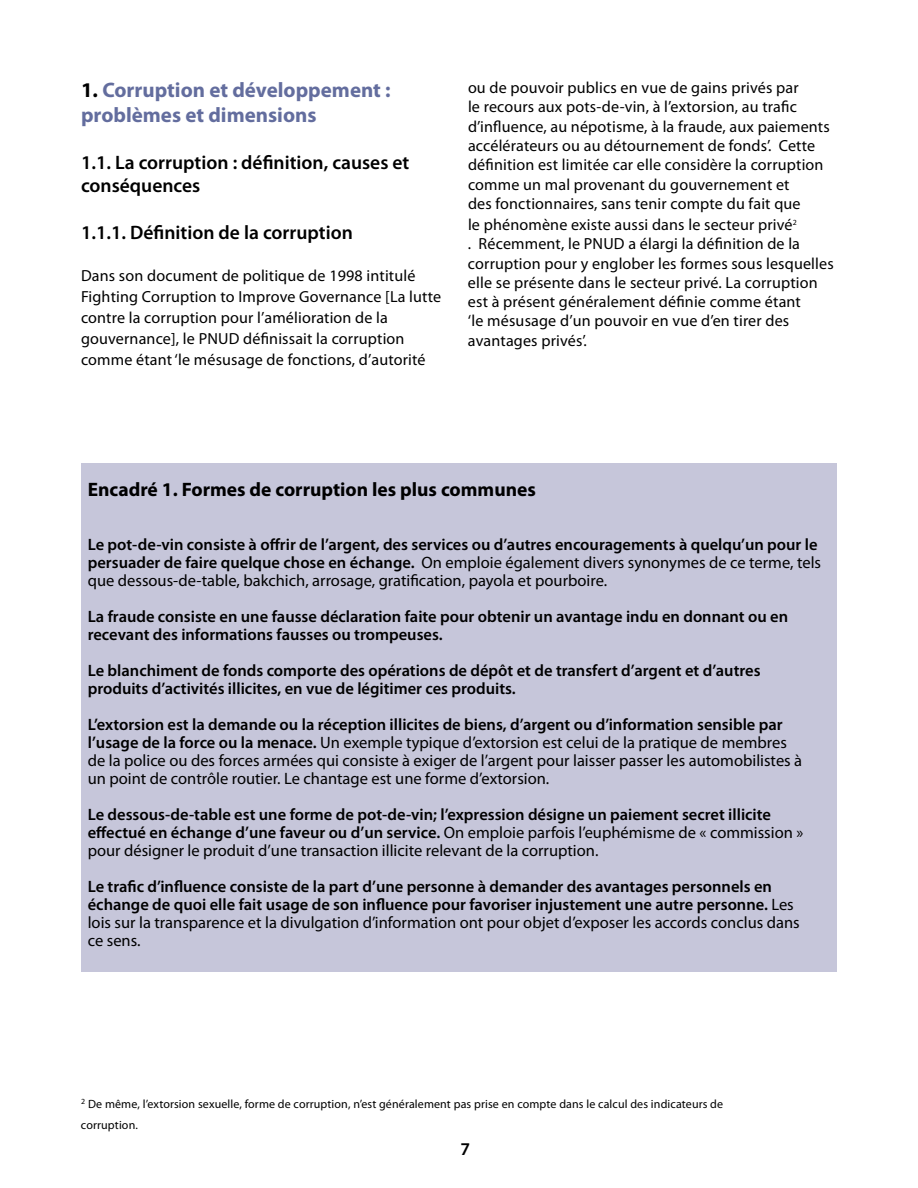
<style>
.page{position:relative;width:918px;height:1188px;background:#fff}
.page>*{position:absolute;margin:0;border:0;box-sizing:border-box;transform-origin:0 0}
.t1{font:700 21px/25.2px "Myriad Pro";color:#636d9e}
.t2{font:600 19.5px/23.4px "Myriad Pro";color:#000}
.t3{font:700 19.5px "Myriad Pro";color:#000}
.t4{font:600 18px "Myriad Pro";color:#000}
.t5{font:600 16.5px/18px "Myriad Pro";color:#000}
.t6{font:16.5px/18px "Myriad Pro";color:#000}
.t7{font:16.05px/19.4px "Myriad Pro";letter-spacing:.01em;color:#000}
.t8{font:12px/21px "Myriad Pro";letter-spacing:.01em;color:#000}
.s1{color:#000}
.s2{font-weight:400}
.s3{font-weight:600}
</style>
<div class="page">
<div style="left:81px;top:464px;width:756px;height:508px;background:#c6c6da"></div>
<p class="t1" style="left:81px;top:76px;width:311px"><span class="s1">1.</span> Corruption et développement : problèmes et dimensions</p>
<p class="t2" style="left:81px;top:150px;width:330px">1.1. La corruption : définition, causes et conséquences</p>
<p class="t2" style="left:81px;top:220px;width:273px">1.1.1. Définition de la corruption</p>
<p class="t7" style="left:81px;top:265px;width:362px;line-height:21px">Dans son document de politique de 1998 intitulé Fighting Corruption to Improve Governance [La lutte contre la corruption pour l’amélioration de la gouvernance], le PNUD définissait la corruption comme étant ‘le mésusage de fonctions, d’autorité</p>
<p class="t7" style="left:468px;top:78px;width:363px">ou de pouvoir publics en vue de gains privés par<br>le recours aux pots-de-vin, à l’extorsion, au trafic d’influence, au népotisme, à la fraude, aux paiements accélérateurs ou au détournement de fonds’. Cette définition est limitée car elle considère la corruption comme un mal provenant du gouvernement et<br>des fonctionnaires, sans tenir compte du fait que</p>
<p class="t7" style="left:468px;top:215px;width:367px">le phénomène existe aussi dans le secteur privé<sup>2<br></sup>. Récemment, le PNUD a élargi la définition de la corruption pour y englober les formes sous lesquelles elle se présente dans le secteur privé. La corruption est à présent généralement définie comme étant<br>‘le mésusage d’un pouvoir en vue d’en tirer des avantages privés’.</p>
<p class="t3" style="left:88px;top:477px;width:450px">Encadré 1. Formes de corruption les plus communes</p>
<p class="t5" style="left:88px;top:535px;width:735px">Le pot-de-vin consiste à offrir de l’argent, des services ou d’autres encouragements à quelqu’un pour le persuader de faire quelque chose en échange. <span class="s2">On emploie également divers synonymes de ce terme, tels que dessous-de-table, bakchich, arrosage, gratification, payola et pourboire.</span></p>
<p class="t5" style="left:88px;top:607px;width:702px">La fraude consiste en une fausse déclaration faite pour obtenir un avantage indu en donnant ou en recevant des informations fausses ou trompeuses.</p>
<p class="t5" style="left:88px;top:661px;width:674px">Le blanchiment de fonds comporte des opérations de dépôt et de transfert d’argent et d’autres produits d’activités illicites, en vue de légitimer ces produits.</p>
<p class="t6" style="left:88px;top:715px;width:716px"><span class="s3">L’extorsion est la demande ou la réception illicites de biens, d’argent ou d’information sensible par l’usage de la force ou la menace.</span> Un exemple typique d’extorsion est celui de la pratique de membres de la police ou des forces armées qui consiste à exiger de l’argent pour laisser passer les automobilistes à un point de contrôle routier. Le chantage est une forme d’extorsion.</p>
<p class="t5" style="left:88px;top:805px;width:717px">Le dessous-de-table est une forme de pot-de-vin; l’expression désigne un paiement secret illicite effectué en échange d’une faveur ou d’un service. <span class="s2">On emploie parfois l’euphémisme de « commission » pour désigner le produit d’une transaction illicite relevant de la corruption.</span></p>
<p class="t5" style="left:88px;top:877px;width:713px">Le trafic d’influence consiste de la part d’une personne à demander des avantages personnels en échange de quoi elle fait usage de son influence pour favoriser injustement une autre personne. <span class="s2">Les lois sur la transparence et la divulgation d’information ont pour objet d’exposer les accords conclus dans ce sens.</span></p>
<p class="t8" style="left:81px;top:1093px;width:644px"><sup>2</sup> De même, l’extorsion sexuelle, forme de corruption, n’est généralement pas prise en compte dans le calcul des indicateurs de corruption.</p>
<p class="t4" style="left:460px;top:1137px;width:11px">7</p>
</div>
